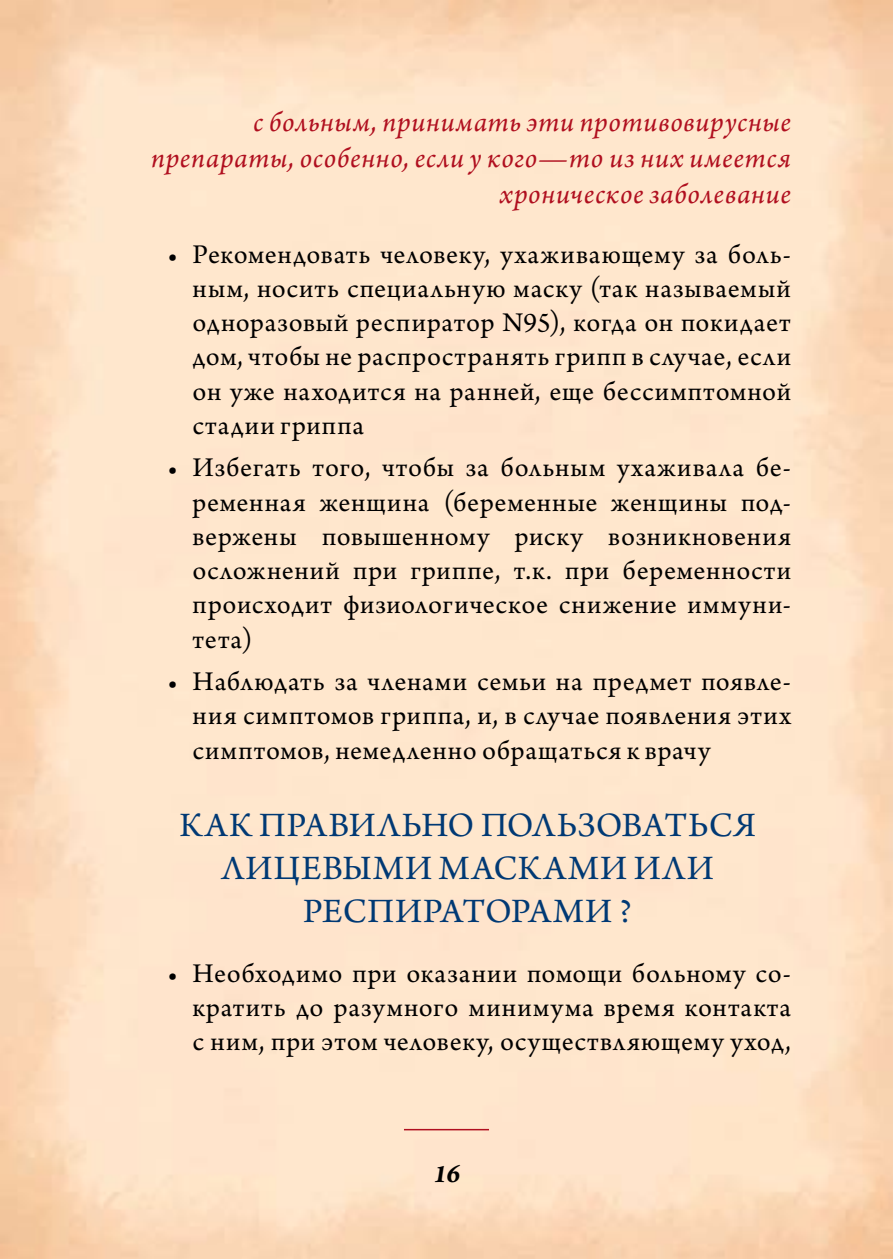
<style>
.page{position:relative;width:893px;height:1259px;background:#fff}
.page>*{position:absolute;margin:0;border:0;box-sizing:border-box;transform-origin:0 0}
.t1{font:36px "Arno Pro";letter-spacing:.105em;color:#003974}
.t2{font:36px "Arno Pro";letter-spacing:.025em;color:#003974}
.t3{font:36px "Arno Pro";letter-spacing:-.01em;color:#003974}
.t4{font:36px "Arno Pro";letter-spacing:.05em;color:#003974}
.t5{font:italic 30px/36px "Arno Pro";letter-spacing:.025em;color:#b00f1f;text-align:right}
.t6{font:28.5px/34.2px "Arno Pro";letter-spacing:.04em;color:#000;text-align:justify}
.t7{font:italic 700 27px "Arno Pro";color:#000}
</style>
<div class="page">
<hr style="left:404px;top:1129px;width:85px;height:1px;background:#b00f1f">
<p class="t5" style="left:151px;top:106px;width:641px">с больным, принимать эти противовирусные препараты, особенно, если у кого—то из них имеется хроническое заболевание</p>
<p class="t6" style="left:193px;top:238px;width:600px;text-indent:-26px">• Рекомендовать человеку, ухаживающему за боль&shy;ным, носить специальную маску (так называемый одноразовый респиратор N95), когда он покидает дом, чтобы не распространять грипп в случае, если он уже находится на ранней, еще бессимптомной стадии гриппа</p>
<p class="t6" style="left:193px;top:452px;width:600px;text-indent:-26px">• Избегать того, чтобы за больным ухаживала бе&shy;ременная женщина (беременные женщины под&shy;вержены повышенному риску возникновения осложнений при гриппе, т.к. при беременности происходит физиологическое снижение иммуни&shy;тета)</p>
<p class="t6" style="left:193px;top:666px;width:600px;text-indent:-26px">• Наблюдать за членами семьи на предмет появле&shy;ния симптомов гриппа, и, в случае появления этих симптомов, немедленно обращаться к врачу</p>
<p class="t4" style="left:179px;top:804px;width:175px">Как правил</p>
<p class="t2" style="left:402px;top:804px;width:349px">ьно пользоваться</p>
<p class="t1" style="left:222px;top:847px;width:440px">лицевыми масками или</p>
<p class="t3" style="left:303px;top:891px;width:330px">респираторами ?</p>
<p class="t6" style="left:193px;top:958px;width:600px;text-indent:-26px">• Необходимо при оказании помощи больному со&shy;кратить до разумного минимума время контакта с ним, при этом человеку, осуществляющему уход,</p>
<p class="t7" style="left:433px;top:1158px;width:28px">16</p>
</div>
